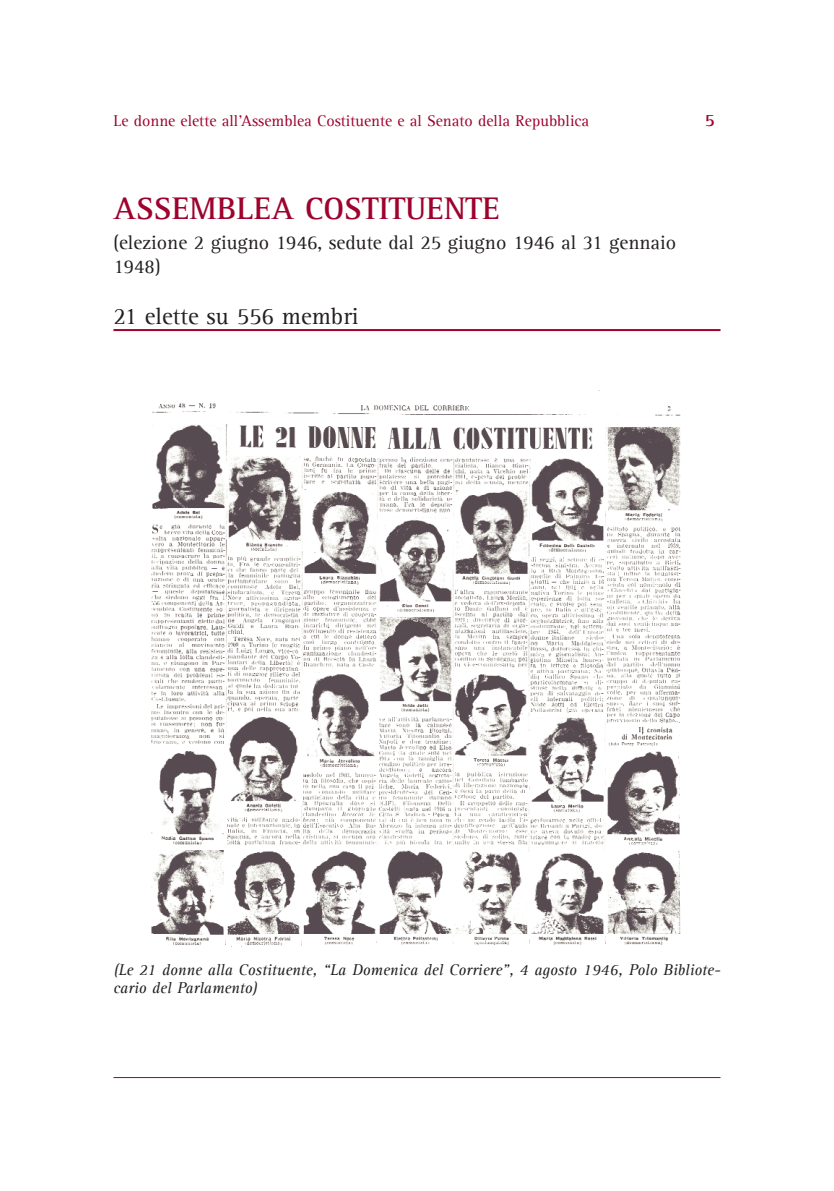
<style>
.page{position:relative;width:834px;height:1191px;background:#fff}
.page>*{position:absolute;margin:0;border:0;box-sizing:border-box;transform-origin:0 0}
.t1{font:700 32px "Agfa Rotis Serif";color:#9e022d}
.t2{font:24px "Agfa Rotis Serif";color:#231f20}
.t3{font:20px/24px "Agfa Rotis Serif";color:#231f20}
.t4{font:700 18px "Agfa Rotis Serif";color:#9e022d}
.t5{font:italic 16px/18px "Agfa Rotis Serif";color:#231f20}
.t6{font:16px "Agfa Rotis Serif";color:#9e022d}
</style>
<div class="page">
<hr style="left:113px;top:1077px;width:607px;height:1px;background:#9e022d">
<hr style="left:113px;top:329px;width:607px;height:2px;background:#9e022d">
<img style="left:151px;top:390px;width:530px;height:556px">
<p class="t6" style="left:113px;top:111px;width:477px">Le donne elette all’Assemblea Costituente e al Senato della Repubblica</p>
<p class="t4" style="left:704px;top:109px;width:12px">5</p>
<h1 class="t1" style="left:113px;top:190px;width:388px">ASSEMBLEA COSTITUENTE</h1>
<p class="t3" style="left:113px;top:231px;width:564px">(elezione 2 giugno 1946, sedute dal 25 giugno 1946 al 31 gennaio<br>1948)</p>
<h2 class="t2" style="left:113px;top:302px;width:246px">21 elette su 556 membri</h2>
<p class="t5" style="left:113px;top:961px;width:608px">(Le 21 donne alla Costituente, “La Domenica del Corriere”, 4 agosto 1946, Polo Bibliote&shy;cario del Parlamento)</p>
</div>
